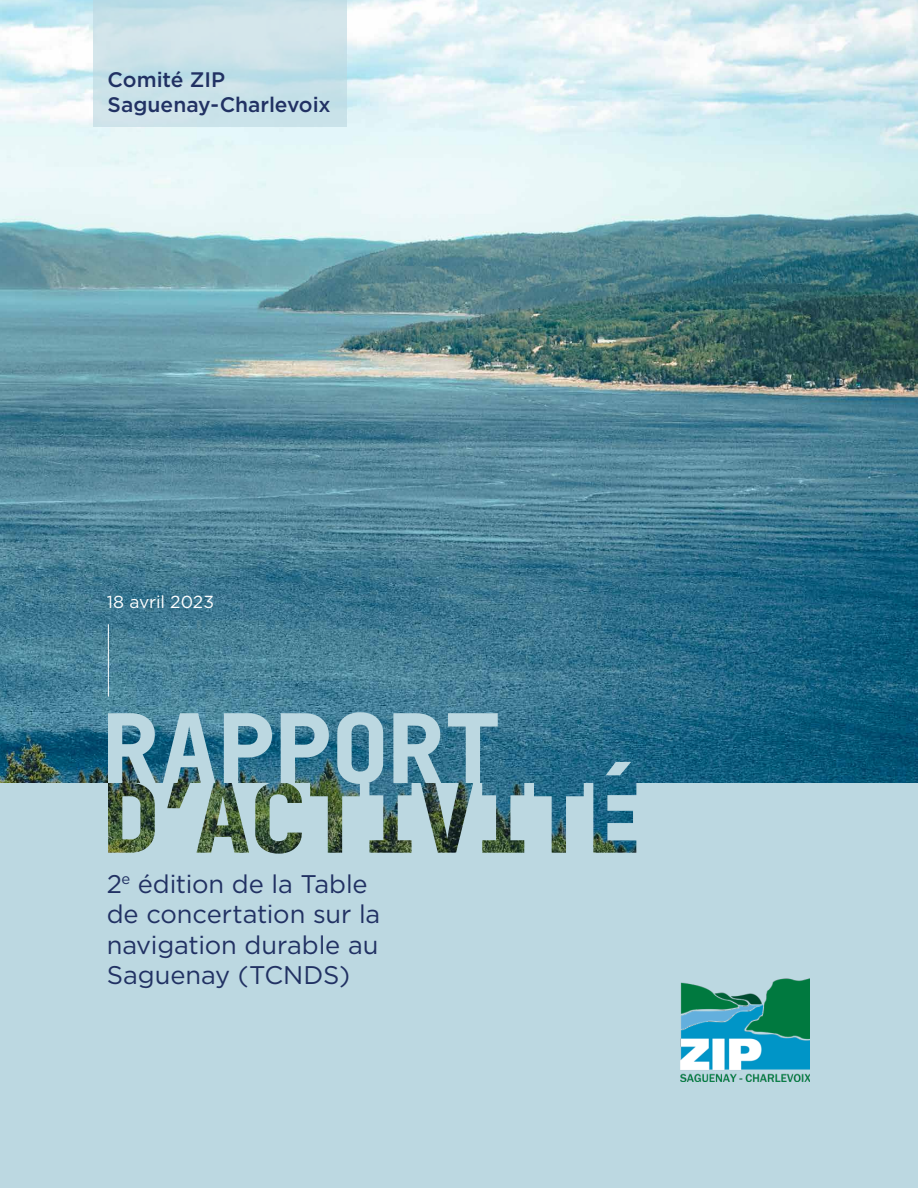
<style>
.page{position:relative;width:918px;height:1188px;background:#fff}
.page>*{position:absolute;margin:0;border:0;box-sizing:border-box;transform-origin:0 0}
.t1{font:800 95.7px "Jet Brains Mono";letter-spacing:-.005em;color:#bcd8e1}
.t2{font:25.5px/30.6px "Gotham";letter-spacing:-.005em;color:#213163}
.t3{font:500 21px/25.2px "Gotham";color:#213163}
.t4{font:17.4px "Gotham";letter-spacing:-.005em;color:#fff}
</style>
<div class="page">
<img style="left:0;top:0;width:918px;height:783px">
<div style="left:0;top:783px;width:918px;height:405px;background:#bcd8e1"></div>
<img style="left:681px;top:978px;width:129px;height:103px">
<svg style="left:93px;top:0;width:254px;height:127px;background:#c9e1e8"></svg>
<hr style="left:108px;top:624px;width:1px;height:73px;background:#fff">
<svg style="left:606px;top:762px;width:25px;height:13px"></svg>
<p class="t3" style="left:108px;top:66px;width:225px">Comité ZIP<br>Saguenay-Charlevoix</p>
<p class="t4" style="left:107px;top:591px;width:109px">18 avril 2023</p>
<h1 class="t1" style="left:102px;top:685px;width:401px">RAPPORT</h1>
<p class="t2" style="left:107px;top:868px;width:275px">2<sup>e</sup> édition de la Table de concertation sur la navigation durable au<br>Saguenay (TCNDS)</p>
</div>
